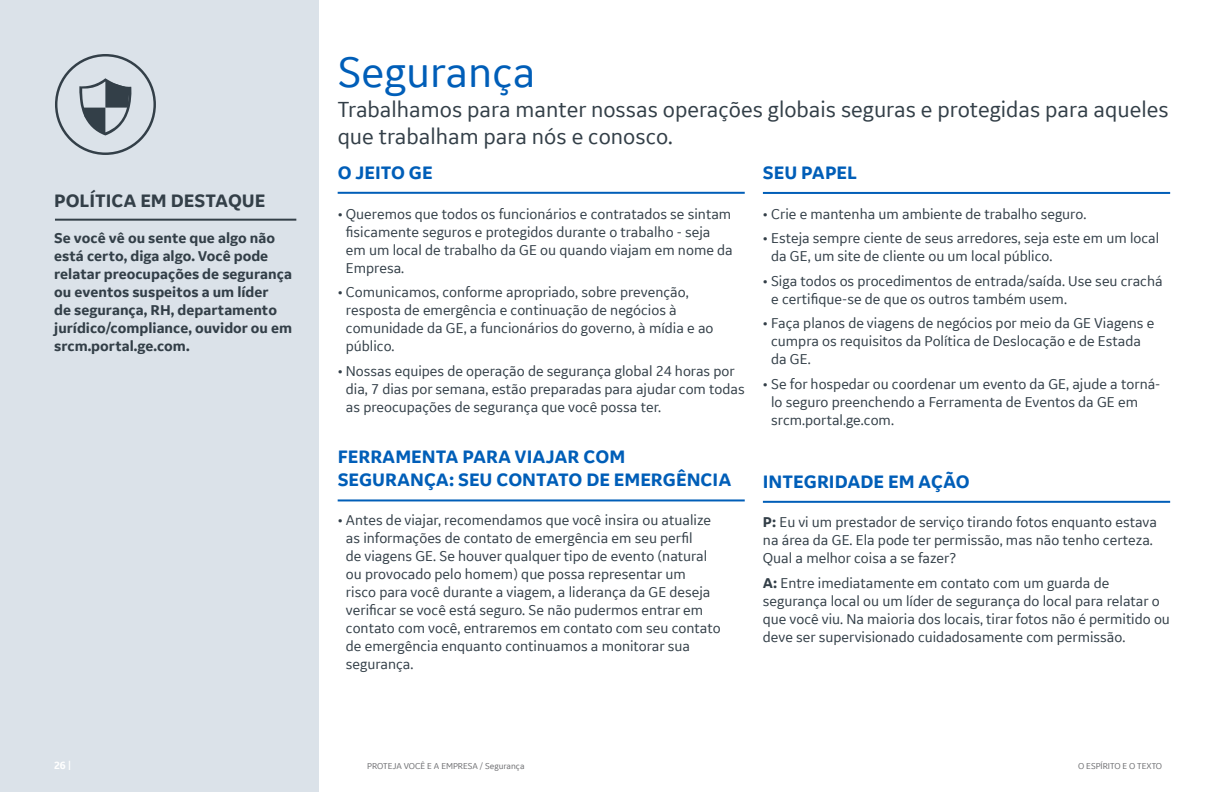
<style>
.page{position:relative;width:1224px;height:792px;background:#fff}
.page>*{position:absolute;margin:0;border:0;box-sizing:border-box;transform-origin:0 0}
.t1{font:45px "GE Inspira Sans";color:#005eb8}
.t2{font:23px/27px "GE Inspira Sans";color:#333f48}
.t3{font:700 19px/22.8px "GE Inspira Sans";color:#005eb8}
.t4{font:700 19px "GE Inspira Sans";color:#333f48}
.t5{font:15px/18px "GE Inspira Sans";color:#333f48}
.t6{font:700 15px/18px "GE Inspira Sans";color:#333f48}
.t7{font:700 11px "GE Inspira Sans";color:#fff}
.t8{font:9px "GE Inspira Sans";color:#6d6e71}
.s1{font-weight:700}
</style>
<div class="page">
<div style="left:0;top:0;width:319px;height:792px;background:#dbe2e9"></div>
<hr style="left:338px;top:192px;width:407px;height:2px;background:#005eb8">
<hr style="left:763px;top:192px;width:407px;height:2px;background:#005eb8">
<hr style="left:763px;top:501px;width:407px;height:2px;background:#005eb8">
<hr style="left:55px;top:219px;width:241px;height:2px;background:#333f48">
<hr style="left:338px;top:499px;width:407px;height:2px;background:#005eb8">
<svg style="left:55px;top:54px;width:101px;height:101px;background:#b9c1c8"></svg>
<p class="t4" style="left:54px;top:189px;width:213px">POLÍTICA EM DESTAQUE</p>
<p class="t6" style="left:54px;top:229px;width:239px">Se você vê ou sente que algo não está certo, diga algo. Você pode relatar preocupações de segurança ou eventos suspeitos a um líder<br>de segurança, RH, departamento jurídico/compliance, ouvidor ou em srcm.portal.ge.com.</p>
<p class="t7" style="left:54px;top:759px;width:19px">26 |</p>
<h1 class="t1" style="left:338px;top:44px;width:199px">Segurança</h1>
<h2 class="t2" style="left:338px;top:96px;width:833px">Trabalhamos para manter nossas operações globais seguras e protegidas para aqueles que trabalham para nós e conosco.</h2>
<p class="t3" style="left:338px;top:161px;width:97px">O JEITO GE</p>
<p class="t5" style="left:346px;top:204px;width:388px;text-indent:-8px">• Queremos que todos os funcionários e contratados se sintam fisicamente seguros e protegidos durante o trabalho - seja em um local de trabalho da GE ou quando viajam em nome da Empresa.</p>
<p class="t5" style="left:346px;top:283px;width:369px;text-indent:-8px">• Comunicamos, conforme apropriado, sobre prevenção, resposta de emergência e continuação de negócios à comunidade da GE, a funcionários do governo, à mídia e ao público.</p>
<p class="t5" style="left:346px;top:361px;width:400px;text-indent:-8px">• Nossas equipes de operação de segurança global 24 horas por dia, 7 dias por semana, estão preparadas para ajudar com todas as preocupações de segurança que você possa ter.</p>
<p class="t3" style="left:338px;top:445px;width:395px">FERRAMENTA PARA VIAJAR COM<br>SEGURANÇA: SEU CONTATO DE EMERGÊNCIA</p>
<p class="t5" style="left:346px;top:510px;width:376px;text-indent:-8px">• Antes de viajar, recomendamos que você insira ou atualize as informações de contato de emergência em seu perfil<br>de viagens GE. Se houver qualquer tipo de evento (natural ou provocado pelo homem) que possa representar um<br>risco para você durante a viagem, a liderança da GE deseja verificar se você está seguro. Se não pudermos entrar em contato com você, entraremos em contato com seu contato de emergência enquanto continuamos a monitorar sua segurança.</p>
<p class="t3" style="left:763px;top:161px;width:96px">SEU PAPEL</p>
<p class="t5" style="left:763px;top:204px;width:325px">• Crie e mantenha um ambiente de trabalho seguro.</p>
<p class="t5" style="left:771px;top:229px;width:390px;text-indent:-8px">• Esteja sempre ciente de seus arredores, seja este em um local da GE, um site de cliente ou um local público.</p>
<p class="t5" style="left:771px;top:271px;width:393px;text-indent:-8px">• Siga todos os procedimentos de entrada/saída. Use seu crachá e certifique-se de que os outros também usem.</p>
<p class="t5" style="left:771px;top:314px;width:385px;text-indent:-8px">• Faça planos de viagens de negócios por meio da GE Viagens e cumpra os requisitos da Política de Deslocação e de Estada da GE.</p>
<p class="t5" style="left:771px;top:375px;width:391px;text-indent:-8px">• Se for hospedar ou coordenar um evento da GE, ajude a torná&shy;lo seguro preenchendo a Ferramenta de Eventos da GE em srcm.portal.ge.com.</p>
<p class="t3" style="left:763px;top:470px;width:208px">INTEGRIDADE EM AÇÃO</p>
<p class="t5" style="left:763px;top:513px;width:396px"><span class="s1">P:</span> Eu vi um prestador de serviço tirando fotos enquanto estava na área da GE. Ela pode ter permissão, mas não tenho certeza.<br>Qual a melhor coisa a se fazer?</p>
<p class="t5" style="left:763px;top:574px;width:409px"><span class="s1">A:</span> Entre imediatamente em contato com um guarda de segurança local ou um líder de segurança do local para relatar o que você viu. Na maioria dos locais, tirar fotos não é permitido ou deve ser supervisionado cuidadosamente com permissão.</p>
<p class="t8" style="left:367px;top:760px;width:159px">PROTEJA VOCÊ E A EMPRESA / Segurança</p>
<p class="t8" style="left:1078px;top:760px;width:86px">O ESPÍRITO E O TEXTO</p>
</div>
